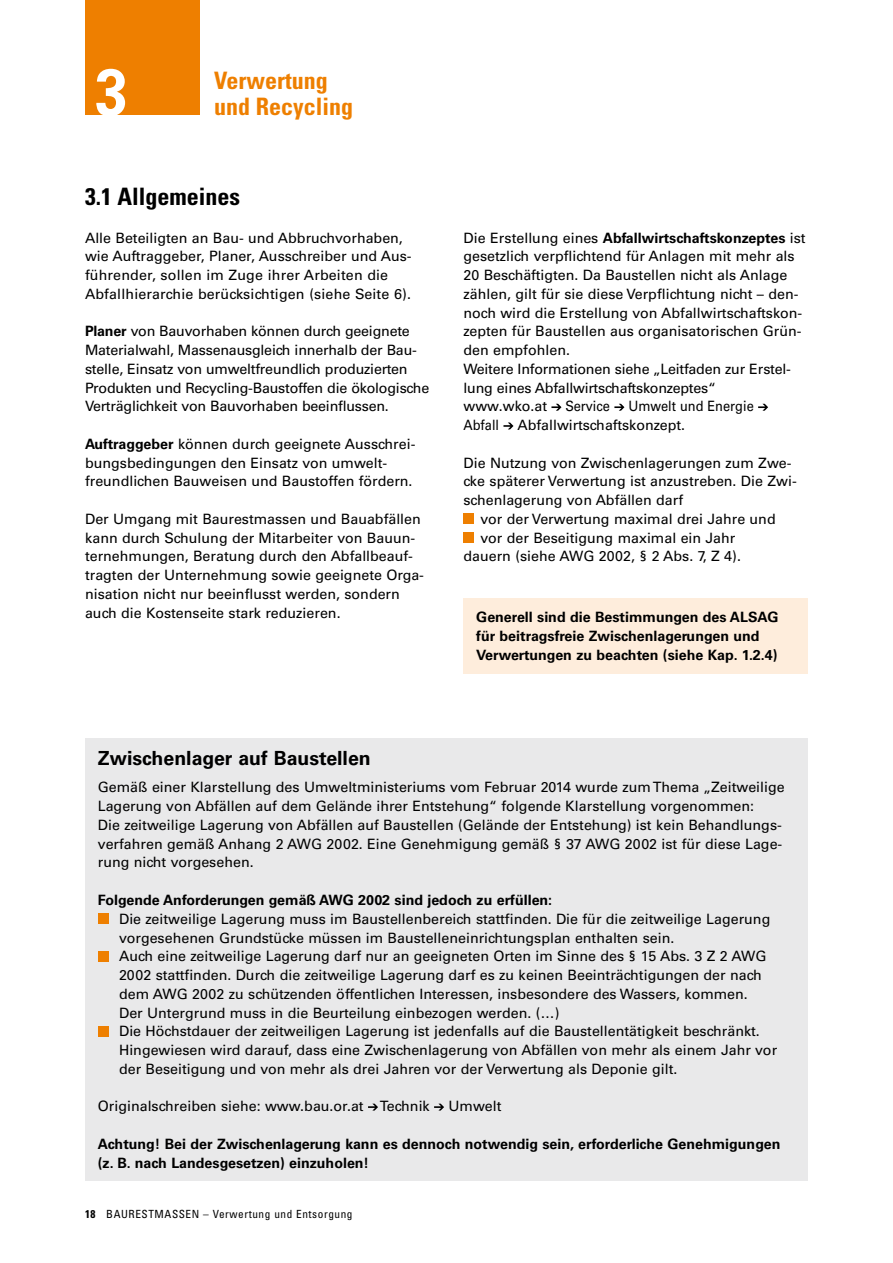
<style>
.page{position:relative;width:893px;height:1263px;background:#fff}
.page>*{position:absolute;margin:0;border:0;box-sizing:border-box;transform-origin:0 0}
.t1{font:700 65.85px "Univers";color:#fff;scale:.9 1}
.Head_groß_grau{font:700 condensed 24px "Univers";color:#ee7f00}
.SUBKAPITEL{font:700 condensed 24px "Univers";color:#000}
.Lauf{font:700 19.5px "Univers";color:#000}
.BODY{font:14.25px/18.8px "Univers";color:#000}
.Lauf-2{font:14.25px/18.8px "Univers";color:#000}
.Lauf-3{font:700 14.25px/18.8px "Univers";color:#000}
.BODY-2{font:14.25px "Univers";color:#000;scale:.9 1}
.t2{font:condensed 11.25px "Univers";letter-spacing:.05em;color:#000}
.s1{font-weight:700}
</style>
<div class="page">
<svg style="left:551px;top:404px;width:10px;height:7px"></svg>
<svg style="left:614px;top:404px;width:10px;height:7px"></svg>
<svg style="left:758px;top:404px;width:10px;height:7px"></svg>
<svg style="left:503px;top:422px;width:10px;height:7px"></svg>
<div style="left:463px;top:513px;width:11px;height:11px;background:#ee7f00"></div>
<div style="left:463px;top:532px;width:11px;height:11px;background:#ee7f00"></div>
<div style="left:463px;top:599px;width:345px;height:75px;background:#feeddc"></div>
<div style="left:85px;top:0;width:115px;height:115px;background:#ee7f00"></div>
<div style="left:85px;top:738px;width:723px;height:442px;background:#e9e9ea"></div>
<div style="left:98px;top:913px;width:10px;height:11px;background:#ee7f00"></div>
<div style="left:98px;top:951px;width:10px;height:10px;background:#ee7f00"></div>
<div style="left:98px;top:1026px;width:10px;height:10px;background:#ee7f00"></div>
<svg style="left:368px;top:1104px;width:10px;height:6px"></svg>
<svg style="left:434px;top:1104px;width:10px;height:6px"></svg>
<p class="t1" style="left:95px;top:54px;width:38px">3</p>
<p class="Head_groß_grau" style="left:214px;top:66px;width:115px">Verwertung</p>
<p class="Head_groß_grau" style="left:214px;top:92px;width:141px">und Recycling</p>
<p class="SUBKAPITEL" style="left:85px;top:182px;width:157px">3.1 Allgemeines</p>
<p class="BODY" style="left:85px;top:228px;width:328px">Alle Beteiligten an Bau- und Abbruchvorhaben, wie Auftraggeber, Planer, Ausschreiber und Aus&shy;führender, sollen im Zuge ihrer Arbeiten die Abfallhierarchie berücksichtigen (siehe Seite 6).</p>
<p class="BODY" style="left:85px;top:322px;width:346px"><span class="s1">Planer</span> von Bauvorhaben können durch geeignete Materialwahl, Massenausgleich innerhalb der Bau&shy;stelle, Einsatz von umweltfreundlich produzierten Produkten und Recycling-Baustoffen die ökologische Verträglichkeit von Bauvorhaben beeinflussen.</p>
<p class="BODY" style="left:85px;top:434px;width:331px"><span class="s1">Auftraggeber</span> können durch geeignete Ausschrei&shy;bungsbedingungen den Einsatz von umwelt&shy;freundlichen Bauweisen und Baustoffen fördern.</p>
<p class="BODY" style="left:85px;top:510px;width:340px">Der Umgang mit Baurestmassen und Bauabfällen kann durch Schulung der Mitarbeiter von Bauun&shy;ternehmungen, Beratung durch den Abfallbeauf&shy;tragten der Unternehmung sowie geeignete Orga&shy;nisation nicht nur beeinflusst werden, sondern auch die Kostenseite stark reduzieren.</p>
<p class="BODY" style="left:463px;top:228px;width:344px">Die Erstellung eines <span class="s1">Abfallwirtschaftskonzeptes</span> ist gesetzlich verpflichtend für Anlagen mit mehr als 20 Beschäftigten. Da Baustellen nicht als Anlage zählen, gilt für sie diese Verpflichtung nicht – den&shy;noch wird die Erstellung von Abfallwirtschaftskon&shy;zepten für Baustellen aus organisatorischen Grün&shy;den empfohlen.</p>
<p class="BODY" style="left:463px;top:359px;width:329px">Weitere Informationen siehe „Leitfaden zur Erstel&shy;lung eines Abfallwirtschaftskonzeptes“</p>
<p class="BODY" style="left:463px;top:397px;width:85px">www.wko.at</p>
<p class="BODY-2" style="left:565px;top:398px;width:51px">Service</p>
<p class="BODY-2" style="left:628px;top:398px;width:141px">Umwelt und Energie</p>
<p class="BODY-2" style="left:463px;top:417px;width:41px">Abfall</p>
<p class="BODY" style="left:517px;top:416px;width:169px">Abfallwirtschaftskonzept.</p>
<p class="BODY" style="left:463px;top:453px;width:335px">Die Nutzung von Zwischenlagerungen zum Zwe&shy;cke späterer Verwertung ist anzustreben. Die Zwi&shy;schenlagerung von Abfällen darf</p>
<p class="BODY" style="left:480px;top:510px;width:297px">vor der Verwertung maximal drei Jahre und</p>
<p class="BODY" style="left:480px;top:528px;width:256px">vor der Beseitigung maximal ein Jahr</p>
<p class="BODY" style="left:463px;top:547px;width:279px">dauern (siehe AWG 2002, § 2 Abs. 7, Z 4).</p>
<p class="Lauf-3" style="left:476px;top:608px;width:304px">Generell sind die Bestimmungen des ALSAG für beitragsfreie Zwischenlagerungen und<br>Verwertungen zu beachten (siehe Kap. 1.2.4)</p>
<p class="Lauf" style="left:98px;top:747px;width:274px">Zwischenlager auf Baustellen</p>
<p class="Lauf-2" style="left:98px;top:778px;width:688px">Gemäß einer Klarstellung des Umweltministeriums vom Februar 2014 wurde zum Thema „Zeitweilige Lagerung von Abfällen auf dem Gelände ihrer Entstehung“ folgende Klarstellung vorgenommen:<br>Die zeitweilige Lagerung von Abfällen auf Baustellen (Gelände der Entstehung) ist kein Behandlungs&shy;verfahren gemäß Anhang 2 AWG 2002. Eine Genehmigung gemäß § 37 AWG 2002 ist für diese Lage&shy;rung nicht vorgesehen.</p>
<p class="Lauf-3" style="left:98px;top:891px;width:456px">Folgende Anforderungen gemäß AWG 2002 sind jedoch zu erfüllen:</p>
<p class="Lauf-2" style="left:119px;top:909px;width:653px">Die zeitweilige Lagerung muss im Baustellenbereich stattfinden. Die für die zeitweilige Lagerung vorgesehenen Grundstücke müssen im Baustelleneinrichtungsplan enthalten sein.</p>
<p class="Lauf-2" style="left:119px;top:947px;width:649px">Auch eine zeitweilige Lagerung darf nur an geeigneten Orten im Sinne des § 15 Abs. 3 Z 2 AWG 2002 stattfinden. Durch die zeitweilige Lagerung darf es zu keinen Beeinträchtigungen der nach dem AWG 2002 zu schützenden öffentlichen Interessen, insbesondere des Wassers, kommen.<br>Der Untergrund muss in die Beurteilung einbezogen werden. (…)</p>
<p class="Lauf-2" style="left:119px;top:1022px;width:660px">Die Höchstdauer der zeitweiligen Lagerung ist jedenfalls auf die Baustellentätigkeit beschränkt.<br>Hingewiesen wird darauf, dass eine Zwischenlagerung von Abfällen von mehr als einem Jahr vor der Beseitigung und von mehr als drei Jahren vor der Verwertung als Deponie gilt.</p>
<p class="Lauf-2" style="left:98px;top:1097px;width:333px">Originalschreiben siehe: www.bau.or.at Technik</p>
<p class="Lauf-2" style="left:448px;top:1097px;width:55px">Umwelt</p>
<p class="Lauf-3" style="left:98px;top:1134px;width:684px">Achtung! Bei der Zwischenlagerung kann es dennoch notwendig sein, erforderliche Genehmigungen (z. B. nach Landesgesetzen) einzuholen!</p>
<p class="t2" style="left:85px;top:1207px;width:269px"><span class="s1">18</span> BAURESTMASSEN – Verwertung und Entsorgung</p>
</div>
